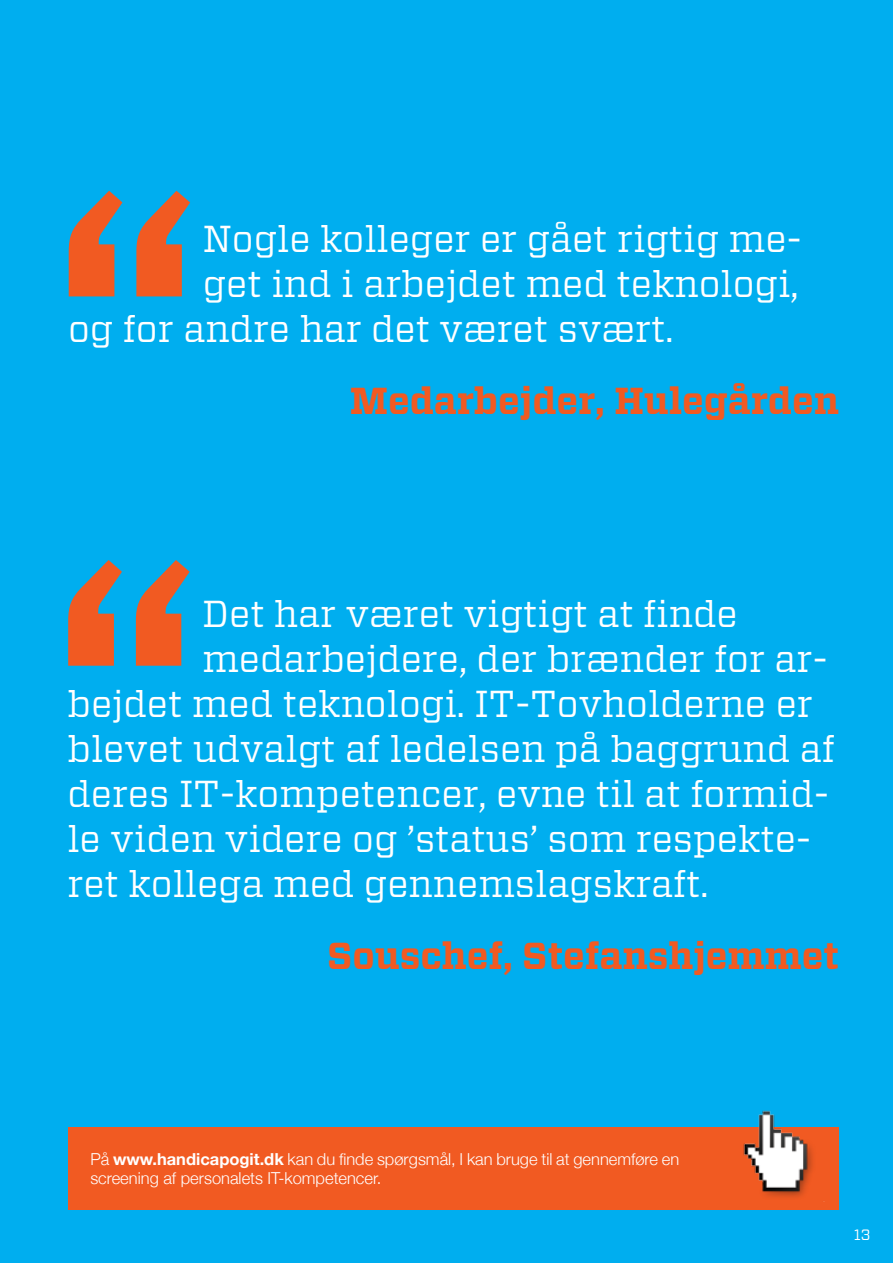
<style>
.page{position:relative;width:893px;height:1263px;background:#00aeef}
.page>*{position:absolute;margin:0;border:0;box-sizing:border-box;transform-origin:0 0}
.t1{font:37.5px "Vitesse";color:#fff}
.t2{font:700 37.5px "Vitesse";color:#f15a22}
.t3{font:300 16.5px/19.8px "Helvetica Neue";color:#fff}
.t4{font:15px "Vitesse";color:#fff}
.s1{font-weight:700}
</style>
<div class="page">
<svg style="left:69px;top:191px;width:121px;height:105px"></svg>
<svg style="left:68px;top:560px;width:122px;height:106px"></svg>
<div style="left:68px;top:1127px;width:771px;height:83px;background:#f15a22"></div>
<img style="left:743px;top:1110px;width:70px;height:87px">
<p class="t1" style="left:203px;top:214px;width:601px">Nogle kolleger er gået rigtig me-</p>
<p class="t1" style="left:203px;top:259px;width:597px">get ind i arbejdet med teknologi,</p>
<p class="t1" style="left:68px;top:304px;width:607px">og for andre har det været svært.</p>
<p class="t2" style="left:350px;top:376px;width:491px">Medarbejder, Hulegården</p>
<p class="t1" style="left:202px;top:588px;width:537px">Det har været vigtigt at finde</p>
<p class="t1" style="left:202px;top:633px;width:627px">medarbejdere, der brænder for ar-</p>
<p class="t1" style="left:68px;top:678px;width:747px">bejdet med teknologi. IT-Tovholderne er</p>
<p class="t1" style="left:68px;top:723px;width:769px">blevet udvalgt af ledelsen på baggrund af</p>
<p class="t1" style="left:68px;top:768px;width:763px">deres IT-kompetencer, evne til at formid-</p>
<p class="t1" style="left:68px;top:813px;width:745px">le viden videre og ’status’ som respekte-</p>
<p class="t1" style="left:68px;top:858px;width:642px">ret kollega med gennemslagskraft.</p>
<p class="t2" style="left:327px;top:931px;width:513px">Souschef, Stefanshjemmet</p>
<p class="t3" style="left:90px;top:1148px;width:590px">På <span class="s1">www.handicapogit.dk</span> kan du finde spørgsmål, I kan bruge til at gennemføre en screening af personalets IT-kompetencer.</p>
<p class="t4" style="left:854px;top:1225px;width:18px">13</p>
</div>
